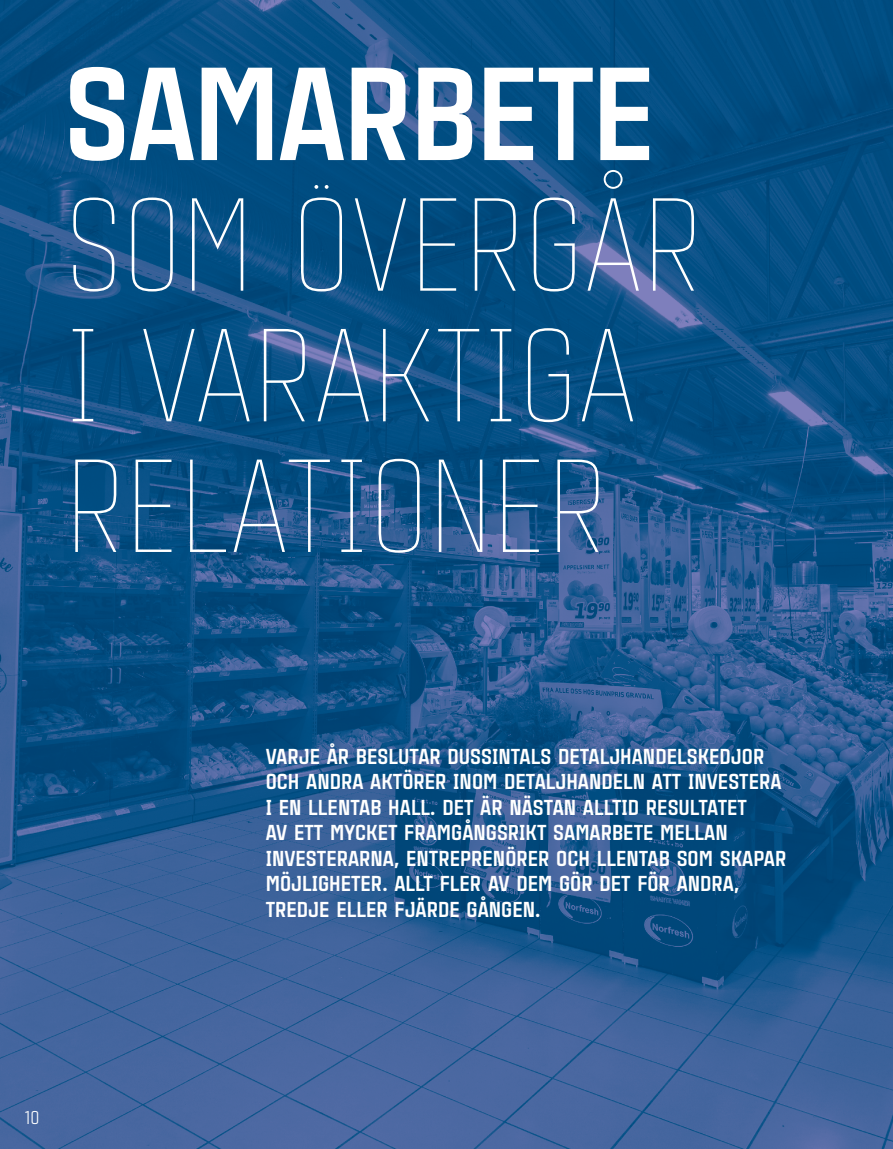
<style>
.page{position:relative;width:893px;height:1149px;background:#fff}
.page>*{position:absolute;margin:0;border:0;box-sizing:border-box;transform-origin:0 0}
.t1{font:100 128.25px/130.5px "Citadina";letter-spacing:-.02em;color:#fff}
.LL_Perex_01{font:900 21px/25.5px "Citadina";color:#fff}
.t2{font:18px "Citadina";color:#fff}
.s1{font-weight:900}
</style>
<div class="page">
<img style="left:0;top:0;width:893px;height:1148px">
<p class="t1" style="left:64px;top:42px;width:642px"><span class="s1">SAMARBETE<br></span>SOM ÖVERGÅR<br>I VARAKTIGA<br>RELATIONER</p>
<p class="LL_Perex_01" style="left:266px;top:742px;width:522px">VARJE ÅR BESLUTAR DUSSINTALS DETALJHANDELSKEDJOR OCH ANDRA AKTÖRER INOM DETALJHANDELN ATT INVESTERA I EN LLENTAB HALL. DET ÄR NÄSTAN ALLTID RESULTATET<br>AV ETT MYCKET FRAMGÅNGSRIKT SAMARBETE MELLAN INVESTERARNA, ENTREPRENÖRER OCH LLENTAB SOM SKAPAR MÖJLIGHETER. ALLT FLER AV DEM GÖR DET FÖR ANDRA, TREDJE ELLER FJÄRDE GÅNGEN.</p>
<p class="t2" style="left:25px;top:1103px;width:16px">10</p>
</div>
